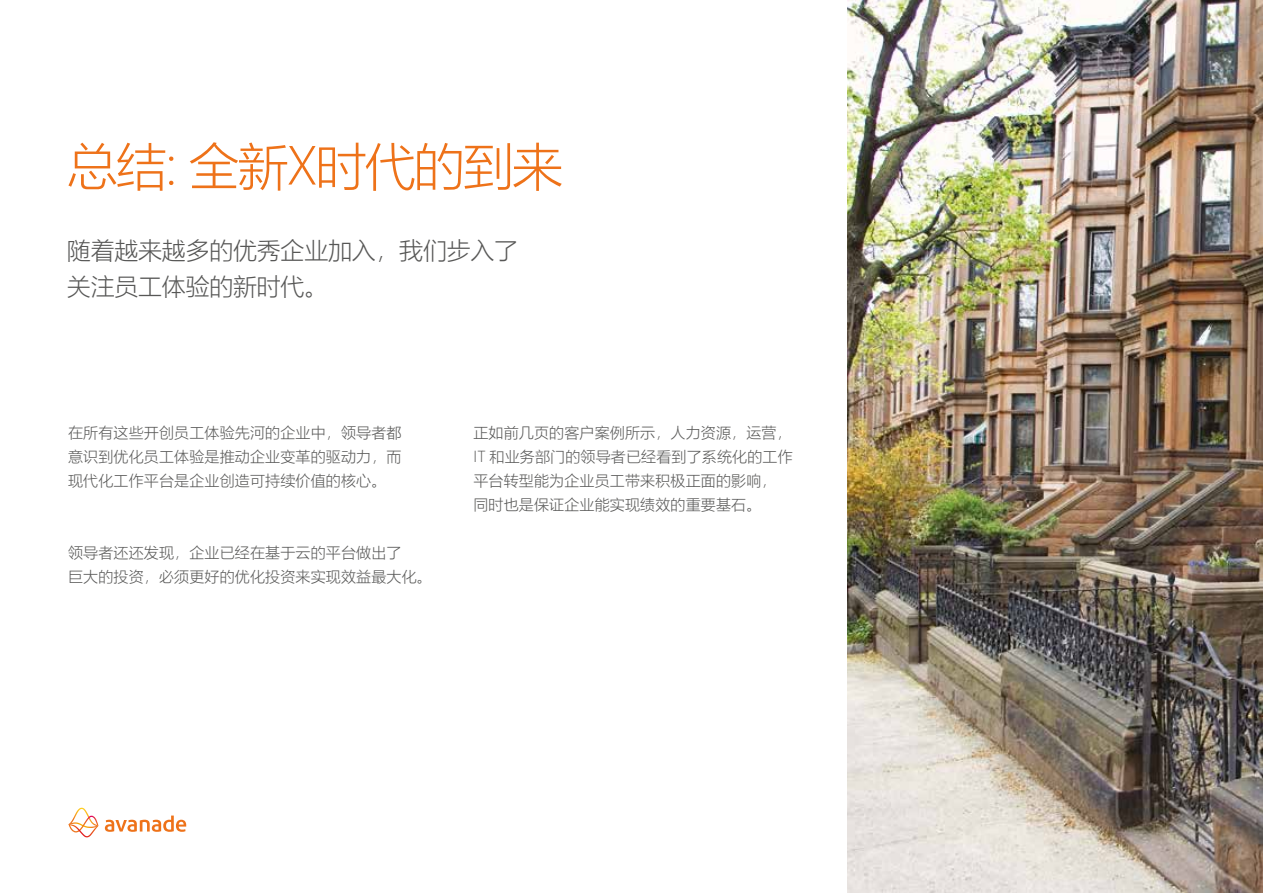
<style>
.page{position:relative;width:1263px;height:893px;background:#fff}
.page>*{position:absolute;margin:0;border:0;box-sizing:border-box;transform-origin:0 0}
.t1{font:300 51px "Microsoft Ya Hei";letter-spacing:-.04em;color:#ee7219}
.t2{font:300 24px/36px "Microsoft Ya Hei";letter-spacing:-.01em;color:#575756}
.t3{font:300 15px/24px "Microsoft Ya Hei";letter-spacing:.01em;color:#575756}
</style>
<div class="page">
<svg style="left:105px;top:815px;width:81px;height:17px"></svg>
<svg style="left:69px;top:808px;width:29px;height:29px"></svg>
<img style="left:848px;top:0;width:415px;height:893px">
<h1 class="t1" style="left:67px;top:132px;width:498px">总结: 全新X时代的到来</h1>
<h2 class="t2" style="left:67px;top:232px;width:453px">随着越来越多的优秀企业加入，我们步入了关注员工体验的新时代。</h2>
<p class="t3" style="left:68px;top:420px;width:335px;text-align:justify">在所有这些开创员工体验先河的企业中，领导者都意识到优化员工体验是推动企业变革的驱动力，而现代化工作平台是企业创造可持续价值的核心。</p>
<p class="t3" style="left:68px;top:540px;width:365px">领导者还还发现，企业已经在基于云的平台做出了<br>巨大的投资，必须更好的优化投资来实现效益最大化。</p>
<p class="t3" style="left:473px;top:420px;width:321px">正如前几页的客户案例所示，人力资源，运营，<br>IT 和业务部门的领导者已经看到了系统化的工作平台转型能为企业员工带来积极正面的影响，同时也是保证企业能实现绩效的重要基石。</p>
</div>
